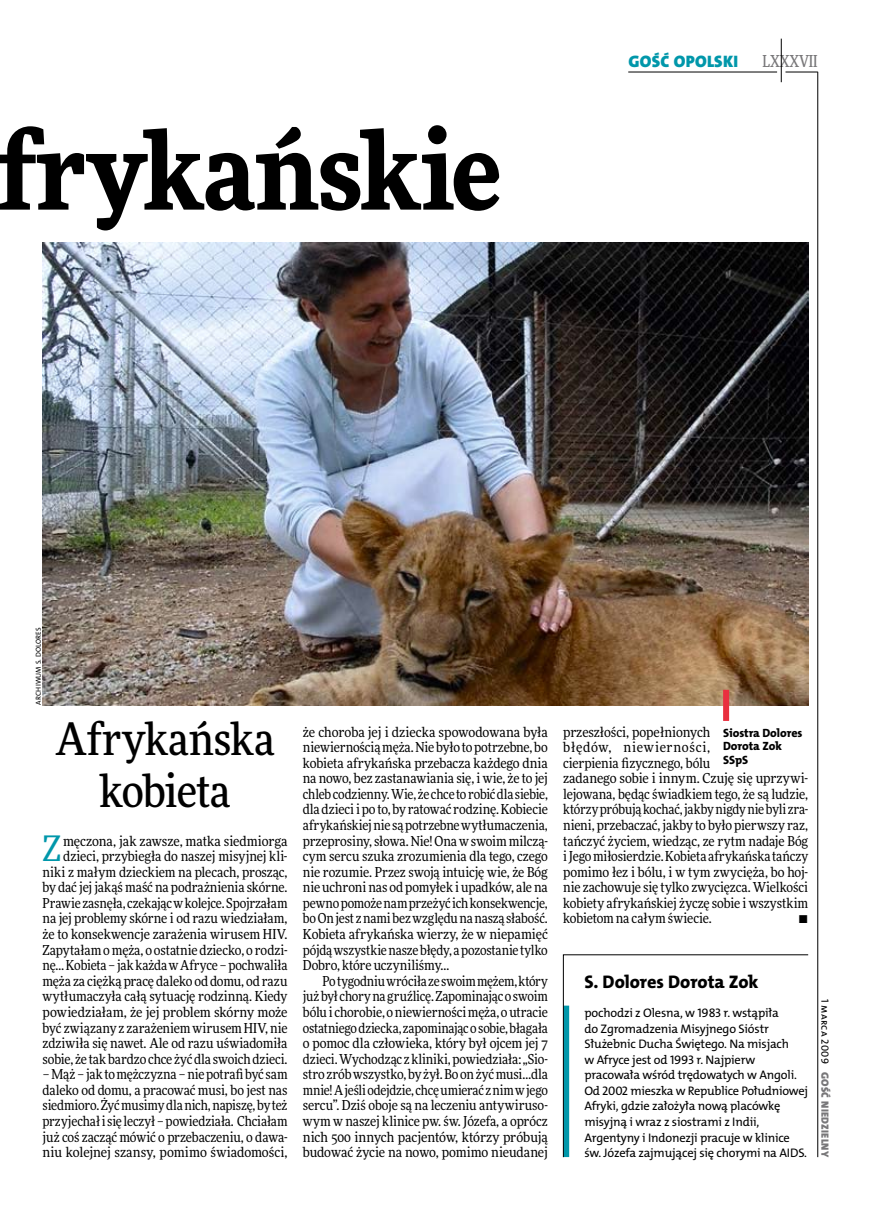
<style>
.page{position:relative;width:872px;height:1221px;background:#fff}
.page>*{position:absolute;margin:0;border:0;box-sizing:border-box;transform-origin:0 0}
.t1{font:900 108px "Freeday Narrow";letter-spacing:-.005em;color:#000}
.t2{font:500 45px/52.5px "Freeday Narrow";letter-spacing:-.01em;color:#000;text-align:center}
.t3{font:35.25px "Freeday Narrow News";color:#0097aa}
.t4{font:18.3px "The Mix HP8 Ex Bld";letter-spacing:-.005em;color:#000}
.t5{font:16.65px "The Mix HP9 Blk";letter-spacing:.02em;color:#0097aa}
.t6{font:500 16.5px "Freeday Narrow";letter-spacing:-.01em;color:#787779;scale:.9 1}
.t7{font:13.8px/15.6px "Freeday Narrow News";letter-spacing:-.005em;color:#000;text-align:justify}
.t8{font:12.45px/15.6px "The Mix HP5 Plain";letter-spacing:-.015em;color:#000}
.t9{font:12px/13.5px "The Mix HP8 Ex Bld";letter-spacing:-.005em;color:#000}
.t10{font:10.5px "The Mix HP9 Blk";letter-spacing:.025em;color:#787779}
.t11{font:10.5px "The Mix HP5 Plain";letter-spacing:.02em;color:#000}
.t12{font:7.2px "The Mix HP5 Plain";letter-spacing:.015em;color:#000}
</style>
<div class="page">
<hr style="left:817px;top:72px;width:1px;height:1084px;background:#000">
<hr style="left:781px;top:39px;width:1px;height:43px;background:#000">
<hr style="left:785px;top:72px;width:32px;height:1px;background:#000">
<hr style="left:628px;top:72px;width:149px;height:1px;background:#000">
<img style="left:43px;top:243px;width:765px;height:462px">
<svg style="left:563px;top:954px;width:245px;height:203px"></svg>
<div style="left:723px;top:689px;width:6px;height:32px;background:#e92f3f"></div>
<h1 class="t1" style="left:-3px;top:100px;width:506px">frykańskie</h1>
<p class="t5" style="left:628px;top:50px;width:111px">GOŚĆ OPOLSKI</p>
<p class="t6" style="left:762px;top:50px;width:63px">LXXXVII</p>
<p class="t12" style="left:34px;top:704px;width:78px;rotate:-90deg">archiwum s. Dolores</p>
<h2 class="t2" style="left:55px;top:711px;width:221px">Afrykańska kobieta</h2>
<p class="t9" style="left:723px;top:725px;width:81px">Siostra Dolores<br>Dorota Zok<br>SSpS</p>
<p class="t7" style="left:563px;top:723px;width:246px;text-align:left">przeszłości, popełnionych<br>błędów, niewierności,<br>cierpienia fizycznego, bólu<br>zadanego sobie i innym. Czuję się uprzywi&shy;lejowana, będąc świadkiem tego, że są ludzie, którzy próbują kochać, jakby nigdy nie byli zra&shy;nieni, przebaczać, jakby to było pierwszy raz, tańczyć życiem, wiedząc, ze rytm nadaje Bóg iJego miłosierdzie. Kobieta afrykańska tańczy pomimo łez i bólu, i w tym zwycięża, bo hoj&shy;nie zachowuje się tylko zwycięzca. Wielkości kobiety afrykańskiej życzę sobie i wszystkim kobietom na całym świecie.</p>
<p class="t7" style="left:303px;top:723px;width:246px">że choroba jej i dziecka spowodowana była niewiernością męża. Nie było to potrzebne, bo kobieta afrykańska przebacza każdego dnia na nowo, bez zastanawiania się, i wie, że to jej chleb codzienny. Wie, że chce to robić dla siebie, dla dzieci ipo to, by ratować rodzinę. Kobiecie afrykańskiej nie są potrzebne wytłumaczenia, przeprosiny, słowa. Nie! Ona w swoim milczą&shy;cym sercu szuka zrozumienia dla tego, czego nie rozumie. Przez swoją intuicję wie, że Bóg nie uchroni nas od pomyłek i upadków, ale na pewno pomoże nam przeżyć ich konsekwencje, bo On jest znami bez względu na naszą słabość.<br>Kobieta afrykańska wierzy, że w niepamięć pójdą wszystkie nasze błędy, apozostanie tylko Dobro, które uczyniliśmy…</p>
<p class="t7" style="left:303px;top:972px;width:246px;text-indent:20px">Po tygodniu wróciła ze swoim mężem, który już był chory na gruźlicę. Zapominając oswoim bólu i chorobie, oniewierności męża, outracie ostatniego dziecka, zapominając osobie, błagała o pomoc dla człowieka, który był ojcem jej 7 dzieci. Wychodząc zkliniki, powiedziała: „Sio&shy;stro zrób wszystko, by żył. Bo on żyć musi…dla mnie! Ajeśli odejdzie, chcę umierać znim wjego sercu”. Dziś oboje są na leczeniu antywiruso&shy;wym w naszej klinice pw. św. Józefa, a oprócz nich 500 innych pacjentów, którzy próbują budować życie na nowo, pomimo nieudanej</p>
<p class="t7" style="left:43px;top:832px;width:246px;text-align:right">męczona, jak zawsze, matka siedmiorga dzieci, przybiegła do naszej misyjnej kli&shy;niki z małym dzieckiem na plecach, prosząc, by dać jej jakąś maść na podrażnienia skórne.<br>Prawie zasnęła, czekając wkolejce. Spojrzałam na jej problemy skórne i od razu wiedziałam, że to konsekwencje zarażenia wirusem HIV.<br>Zapytałam omęża, o ostatnie dziecko, o rodzi&shy;nę… Kobieta – jak każda wAfryce – pochwaliła męża za ciężką pracę daleko od domu, od razu wytłumaczyła całą sytuację rodzinną. Kiedy powiedziałam, że jej problem skórny może być związany z zarażeniem wirusem HIV, nie zdziwiła się nawet. Ale od razu uświadomiła sobie, że tak bardzo chce żyć dla swoich dzieci.</p>
<p class="t7" style="left:43px;top:1066px;width:246px">– Mąż – jak to mężczyzna – nie potrafi być sam daleko od domu, a pracować musi, bo jest nas siedmioro. Żyć musimy dla nich, napiszę, by też przyjechał isię leczył – powiedziała. Chciałam już coś zacząć mówić o przebaczeniu, o dawa&shy;niu kolejnej szansy, pomimo świadomości,</p>
<h3 class="t3" style="left:43px;top:826px;width:20px">Z</h3>
<p class="t7" style="left:798px;top:910px;width:11px">•</p>
<h3 class="t4" style="left:584px;top:970px;width:176px">S. Dolores Dorota Zok</h3>
<p class="t8" style="left:584px;top:1004px;width:226px">pochodzi z Olesna, w 1983 r. wstąpiła<br>do Zgromadzenia Misyjnego Sióstr Służebnic Ducha Świętego. N a misjach<br>w Afryce jest od 1993 r. N ajpierw pracowała wśród trędowatych w Angoli.<br>Od 2002 mieszka w Republice Południowej Afryki, gdzie założyła nową placówkę misyjną i wraz z siostrami z Indii, Argentyny i I ndonezji pracuje w klinice św. Józefa zajmującej się chorymi na AIDS.</p>
<p class="t11" style="left:832px;top:998px;width:66px;rotate:90deg">1 marca 2009</p>
<p class="t10" style="left:832px;top:1071px;width:87px;rotate:90deg">GOŚĆ NIEDZIELNY</p>
</div>
